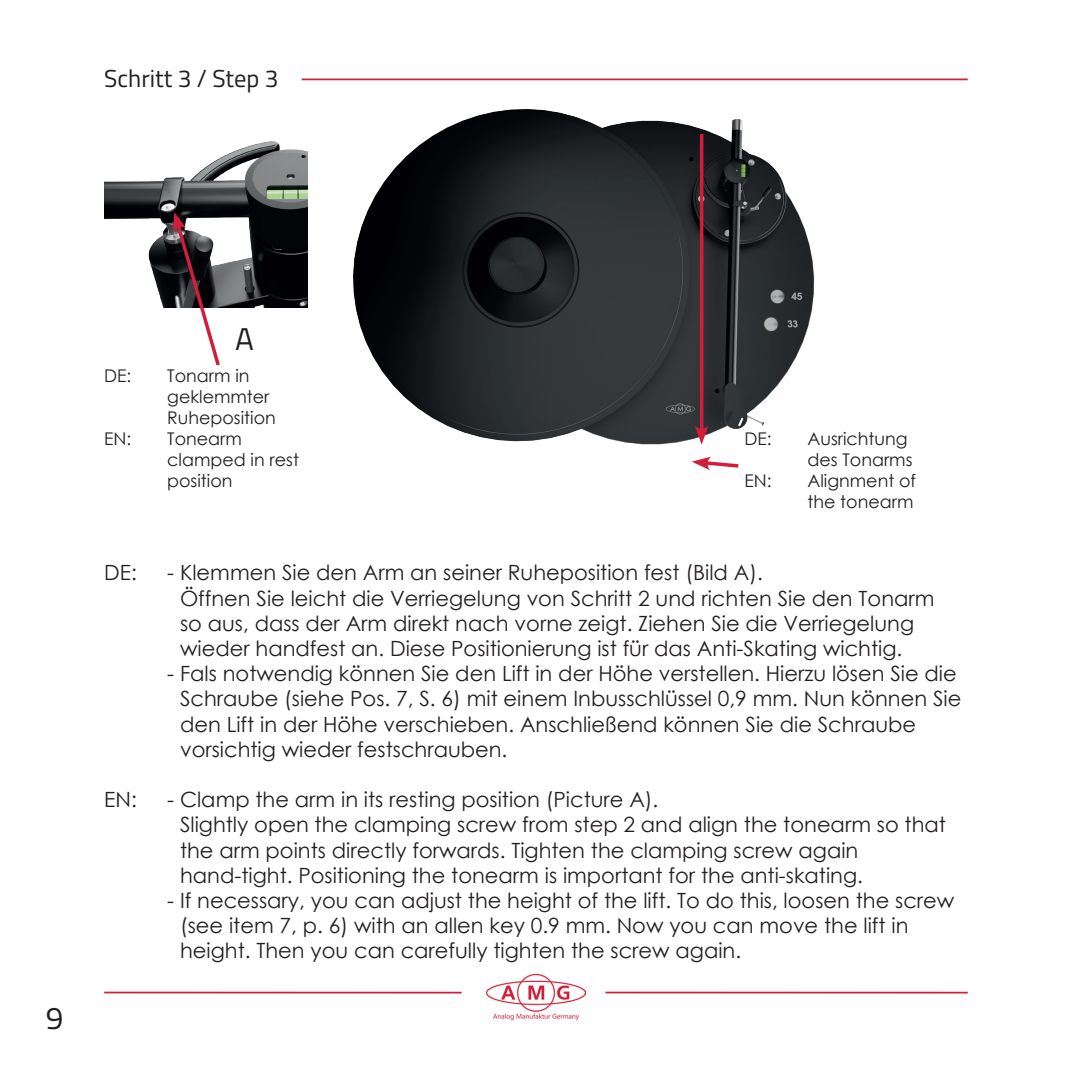
<style>
.page{position:relative;width:1072px;height:1072px;background:#fff}
.page>*{position:absolute;margin:0;border:0;box-sizing:border-box;transform-origin:0 0}
.t1{font:31.5px "Titillium Web";color:#231f20}
.t2{font:24.5px "Titillium Web";color:#231f20}
.t3{font:21px "Century Gothic";color:#231f20}
.t4{font:17.5px/21px "Century Gothic";color:#231f20}
.s1{color:#fff}
</style>
<div class="page">
<hr style="left:605px;top:991px;width:362px;height:2px;background:#d01e3b">
<hr style="left:104px;top:991px;width:357px;height:2px;background:#d01e3b">
<img style="left:486px;top:973px;width:99px;height:48px">
<img style="left:353px;top:109px;width:462px;height:336px">
<hr style="left:302px;top:78px;width:665px;height:2px;background:#d01e3b">
<img style="left:104px;top:141px;width:204px;height:167px">
<svg style="left:173px;top:212px;width:49px;height:154px"></svg>
<hr style="left:700px;top:134px;width:3px;height:298px;background:#d01e3b">
<svg style="left:694px;top:426px;width:14px;height:18px"></svg>
<svg style="left:692px;top:456px;width:47px;height:14px"></svg>
<p class="t2" style="left:104px;top:60px;width:176px">Schritt 3 / Step 3</p>
<h1 class="t1" style="left:46px;top:995px;width:19px">9</h1>
<h1 class="t1" style="left:235px;top:315px;width:20px">A</h1>
<p class="t4" style="left:104px;top:365px;width:29px">DE:</p>
<p class="t4" style="left:167px;top:365px;width:110px">Tonarm in geklemmter<br>Ruheposition</p>
<p class="t4" style="left:104px;top:428px;width:29px">EN:</p>
<p class="t4" style="left:167px;top:428px;width:133px">Tonearm clamped in rest position</p>
<p class="t4" style="left:744px;top:428px;width:29px">DE:</p>
<p class="t4" style="left:807px;top:428px;width:107px">Ausrichtung des Tonarms</p>
<p class="t4" style="left:744px;top:470px;width:29px">EN:</p>
<p class="t4" style="left:807px;top:470px;width:110px">Alignment of the tonearm</p>
<p class="t3" style="left:104px;top:558px;width:34px">DE:</p>
<p class="t3" style="left:167px;top:558px;width:597px">- Klemmen Sie den Arm an seiner Ruheposition fest (Bild A).</p>
<p class="t3" style="left:167px;top:583px;width:768px"><span class="s1">-</span> Öffnen Sie leicht die Verriegelung von Schritt 2 und richten Sie den Tonarm</p>
<p class="t3" style="left:167px;top:608px;width:748px"><span class="s1">-</span> so aus, dass der Arm direkt nach vorne zeigt. Ziehen Sie die Verriegelung</p>
<p class="t3" style="left:167px;top:633px;width:736px"><span class="s1">-</span> wieder handfest an. Diese Positionierung ist für das Anti-Skating wichtig.</p>
<p class="t3" style="left:167px;top:659px;width:791px">- Fals notwendig können Sie den Lift in der Höhe verstellen. Hierzu lösen Sie die</p>
<p class="t3" style="left:167px;top:684px;width:795px"><span class="s1">-</span> Schraube (siehe Pos. 7, S. 6) mit einem Inbusschlüssel 0,9 mm. Nun können Sie</p>
<p class="t3" style="left:167px;top:709px;width:750px"><span class="s1">-</span> den Lift in der Höhe verschieben. Anschließend können Sie die Schraube</p>
<p class="t3" style="left:167px;top:734px;width:342px"><span class="s1">-</span> vorsichtig wieder festschrauben.</p>
<p class="t3" style="left:104px;top:785px;width:34px">EN:</p>
<p class="t3" style="left:167px;top:785px;width:493px">- Clamp the arm in its resting position (Picture A).</p>
<p class="t3" style="left:167px;top:810px;width:780px"><span class="s1">-</span> Slightly open the clamping screw from step 2 and align the tonearm so that</p>
<p class="t3" style="left:167px;top:835px;width:692px"><span class="s1">-</span> the arm points directly forwards. Tighten the clamping screw again</p>
<p class="t3" style="left:167px;top:860px;width:697px"><span class="s1">-</span> hand-tight. Positioning the tonearm is important for the anti-skating.</p>
<p class="t3" style="left:167px;top:885px;width:788px">- If necessary, you can adjust the height of the lift. To do this, loosen the screw</p>
<p class="t3" style="left:167px;top:911px;width:742px"><span class="s1">-</span> (see item 7, p. 6) with an allen key 0.9 mm. Now you can move the lift in</p>
<p class="t3" style="left:167px;top:936px;width:575px"><span class="s1">-</span> height. Then you can carefully tighten the screw again.</p>
</div>
